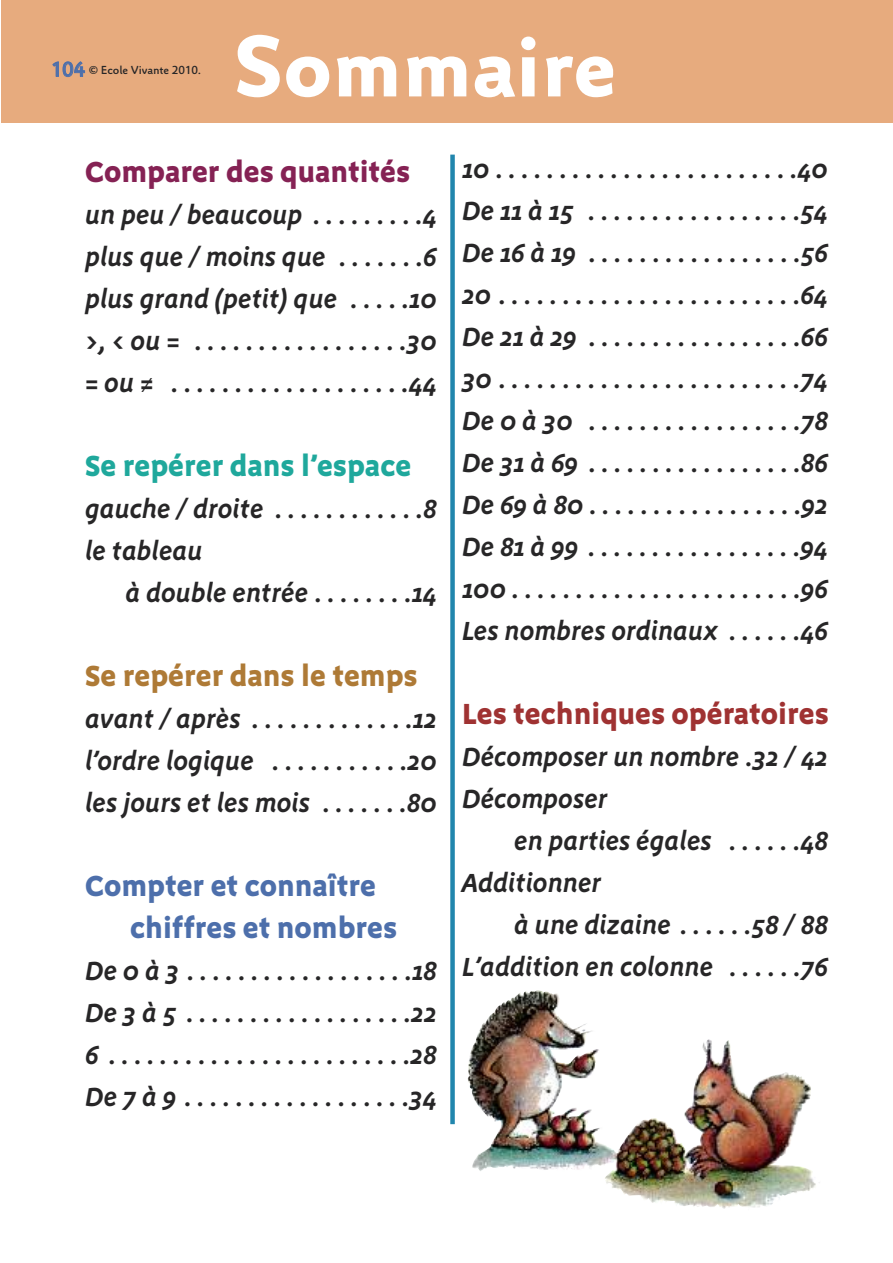
<style>
.page{position:relative;width:893px;height:1263px;background:#fff}
.page>*{position:absolute;margin:0;border:0;box-sizing:border-box;transform-origin:0 0}
.t1{font:700 90px "Legano";color:#fff}
.t2{font:700 30px/42px "Megano OT";color:#4d6fab}
.t3{font:700 30px "Megano OT";color:#9f3232}
.t4{font:700 30px "Megano OT";color:#1fa89c}
.t5{font:700 30px "Megano OT";color:#852254}
.t6{font:700 30px "Megano OT";color:#ae7a36}
.t7{font:italic 600 27px/42px "Megano OT";color:#272627;text-align:justify}
.t8{font:500 12px "Legano";color:#272627}
.s1{font-size:21px;color:#4d6fab}
</style>
<div class="page">
<div style="left:1px;top:0;width:892px;height:122px;background:#e7ab7e"></div>
<div style="left:450px;top:155px;width:5px;height:969px;background:#2186ad"></div>
<img style="left:468px;top:990px;width:343px;height:164px">
<p class="t8" style="left:51px;top:66px;width:152px"><span class="s1">104</span> © Ecole Vivante 2010.</p>
<h1 class="t1" style="left:233px;top:36px;width:385px">Sommaire</h1>
<p class="t5" style="left:85px;top:159px;width:327px">Comparer des quantités</p>
<p class="t7" style="left:85px;top:196px;width:353px">un peu / beaucoup . . . . . . . . .4 plus que / moins que . . . . . . .6 plus grand (petit) que . . . . .10 &gt;, &lt; ou = . . . . . . . . . . . . . . . . .30 = ou ≠ . . . . . . . . . . . . . . . . . . .44</p>
<p class="t4" style="left:85px;top:453px;width:328px">Se repérer dans l’espace</p>
<p class="t7" style="left:85px;top:490px;width:353px">gauche / droite . . . . . . . . . . . .8 le tableau</p>
<p class="t7" style="left:125px;top:574px;width:313px">à double entrée . . . . . . . .14</p>
<p class="t6" style="left:85px;top:663px;width:334px">Se repérer dans le temps</p>
<p class="t7" style="left:85px;top:700px;width:353px">avant / après . . . . . . . . . . . . .12 l’ordre logique . . . . . . . . . . .20 les jours et les mois . . . . . . .80</p>
<p class="t2" style="left:130px;top:867px;width:268px;text-indent:-45px">Compter et connaître chiffres et nombres</p>
<p class="t7" style="left:85px;top:952px;width:353px">De 0 à 3 . . . . . . . . . . . . . . . . . .18<br>De 3 à 5 . . . . . . . . . . . . . . . . . .22<br>6 . . . . . . . . . . . . . . . . . . . . . . . .28<br>De 7 à 9 . . . . . . . . . . . . . . . . . .34</p>
<p class="t7" style="left:462px;top:150px;width:367px">10 . . . . . . . . . . . . . . . . . . . . . . . .40<br>De 11 à 15 . . . . . . . . . . . . . . . . .54<br>De 16 à 19 . . . . . . . . . . . . . . . . .56<br>20 . . . . . . . . . . . . . . . . . . . . . . . .64<br>De 21 à 29 . . . . . . . . . . . . . . . . .66<br>30 . . . . . . . . . . . . . . . . . . . . . . . .74<br>De 0 à 30 . . . . . . . . . . . . . . . . .78<br>De 31 à 69 . . . . . . . . . . . . . . . . .86<br>De 69 à 80 . . . . . . . . . . . . . . . . .92<br>De 81 à 99 . . . . . . . . . . . . . . . . .94<br>100 . . . . . . . . . . . . . . . . . . . . . . .96<br>Les nombres ordinaux . . . . . .46</p>
<p class="t3" style="left:462px;top:701px;width:368px">Les techniques opératoires</p>
<p class="t7" style="left:462px;top:738px;width:367px">Décomposer un nombre .32 / 42<br>Décomposer</p>
<p class="t7" style="left:462px;top:822px;width:367px;text-indent:52px">en parties égales . . . . . .48<br>Additionner</p>
<p class="t7" style="left:462px;top:906px;width:367px;text-align:right">à une dizaine . . . . . .58 / 88<br>L’addition en colonne . . . . . .76</p>
</div>
